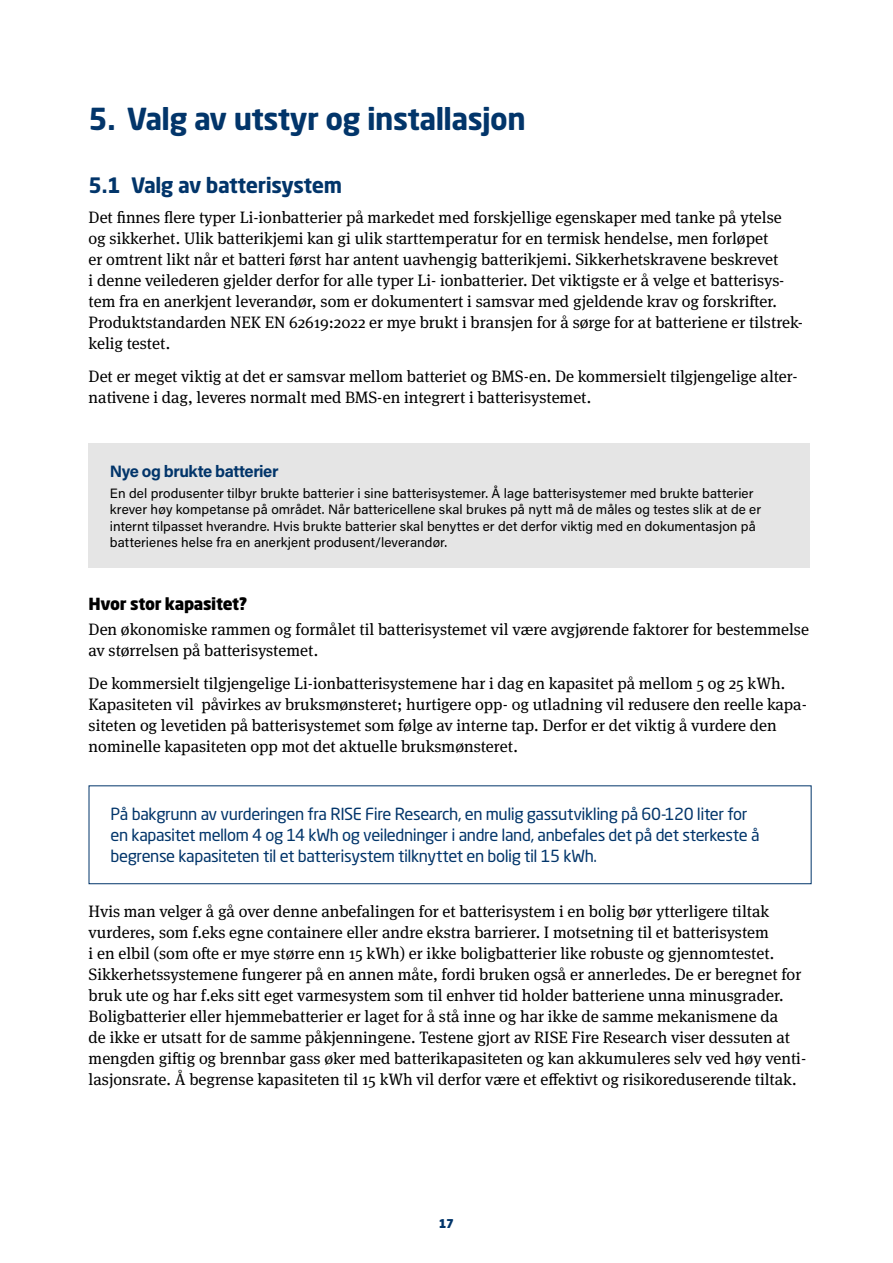
<style>
.page{position:relative;width:893px;height:1263px;background:#fff}
.page>*{position:absolute;margin:0;border:0;box-sizing:border-box;transform-origin:0 0}
.t1{font:700 30px "Neo Sans W1 G";letter-spacing:-.02em;color:#02356a}
.t2{font:700 21px "Neo Sans W1 G";letter-spacing:-.02em;color:#02356a}
.brødtekst_med_linjea{font:16.5px/21px "Meta Serif Pro";color:#000}
.uthevet_avslutningst{font:16.5px/21px "Neo Sans W1 G";letter-spacing:-.025em;color:#02356a}
.tittel_faktaboks_blå{font:700 16.5px "Acumin Pro";letter-spacing:-.03em;color:#02356a}
.Mellomtittel_strukke{font:900 16.5px "Neo Sans W1 G";letter-spacing:-.02em;color:#000}
.acumin_faktatekst{font:13.5px/16.5px "Acumin Pro";letter-spacing:.005em;color:#000}
.t3{font:900 12px "Neo Sans W1 G";color:#02356a}
</style>
<div class="page">
<div style="left:89px;top:443px;width:721px;height:125px;background:#e5e5e5"></div>
<p class="t1" style="left:89px;top:100px;width:439px">5. Valg av utstyr og installasjon</p>
<p class="t2" style="left:89px;top:172px;width:255px">5.1 Valg av batterisystem</p>
<p class="brødtekst_med_linjea" style="left:89px;top:206px;width:716px">Det finnes flere typer Li-ionbatterier på markedet med forskjellige egenskaper med tanke på ytelse og sikkerhet. Ulik batterikjemi kan gi ulik starttemperatur for en termisk hendelse, men forløpet<br>er omtrent likt når et batteri først har antent uavhengig batterikjemi. Sikkerhetskravene beskrevet<br>i denne veilederen gjelder derfor for alle typer Li- ionbatterier. Det viktigste er å velge et batterisys&shy;tem fra en anerkjent leverandør, som er dokumentert i samsvar med gjeldende krav og forskrifter.<br>Produktstandarden NEK EN 62619:2022 er mye brukt i bransjen for å sørge for at batteriene er tilstrek&shy;kelig testet.</p>
<p class="brødtekst_med_linjea" style="left:89px;top:365px;width:710px">Det er meget viktig at det er samsvar mellom batteriet og BMS-en. De kommersielt tilgjengelige alter&shy;nativene i dag, leveres normalt med BMS-en integrert i batterisystemet.</p>
<p class="tittel_faktaboks_blå" style="left:110px;top:459px;width:170px">Nye og brukte batterier</p>
<p class="acumin_faktatekst" style="left:110px;top:484px;width:653px">En del produsenter tilbyr brukte batterier i sine batterisystemer. Å lage batterisystemer med brukte batterier krever høy kompetanse på området. Når battericellene skal brukes på nytt må de måles og testes slik at de er internt tilpasset hverandre. Hvis brukte batterier skal benyttes er det derfor viktig med en dokumentasjon på batterienes helse fra en anerkjent produsent/leverandør.</p>
<p class="Mellomtittel_strukke" style="left:89px;top:593px;width:160px">Hvor stor kapasitet?</p>
<p class="brødtekst_med_linjea" style="left:89px;top:618px;width:722px">Den økonomiske rammen og formålet til batterisystemet vil være avgjørende faktorer for bestemmelse av størrelsen på batterisystemet.</p>
<p class="brødtekst_med_linjea" style="left:89px;top:672px;width:720px">De kommersielt tilgjengelige Li-ionbatterisystemene har i dag en kapasitet på mellom 5 og 25 kWh.<br>Kapasiteten vil påvirkes av bruksmønsteret; hurtigere opp- og utladning vil redusere den reelle kapa&shy;siteten og levetiden på batterisystemet som følge av interne tap. Derfor er det viktig å vurdere den nominelle kapasiteten opp mot det aktuelle bruksmønsteret.</p>
<p class="uthevet_avslutningst" style="left:111px;top:803px;width:650px">På bakgrunn av vurderingen fra RISE Fire Research, en mulig gassutvikling på 60-120 liter for en kapasitet mellom 4 og 14 kWh og veiledninger i andre land, anbefales det på det sterkeste å begrense kapasiteten til et batterisystem tilknyttet en bolig til 15 kWh.</p>
<p class="brødtekst_med_linjea" style="left:89px;top:900px;width:719px">Hvis man velger å gå over denne anbefalingen for et batterisystem i en bolig bør ytterligere tiltak vurderes, som f.eks egne containere eller andre ekstra barrierer. I motsetning til et batterisystem<br>i en elbil (som ofte er mye større enn 15 kWh) er ikke boligbatterier like robuste og gjennomtestet.<br>Sikkerhetssystemene fungerer på en annen måte, fordi bruken også er annerledes. De er beregnet for bruk ute og har f.eks sitt eget varmesystem som til enhver tid holder batteriene unna minusgrader.<br>Boligbatterier eller hjemmebatterier er laget for å stå inne og har ikke de samme mekanismene da<br>de ikke er utsatt for de samme påkjenningene. Testene gjort av RISE Fire Research viser dessuten at mengden giftig og brennbar gass øker med batterikapasiteten og kan akkumuleres selv ved høy venti&shy;lasjonsrate. Å begrense kapasiteten til 15 kWh vil derfor være et effektivt og risikoreduserende tiltak.</p>
<p class="t3" style="left:439px;top:1216px;width:17px">17</p>
</div>
